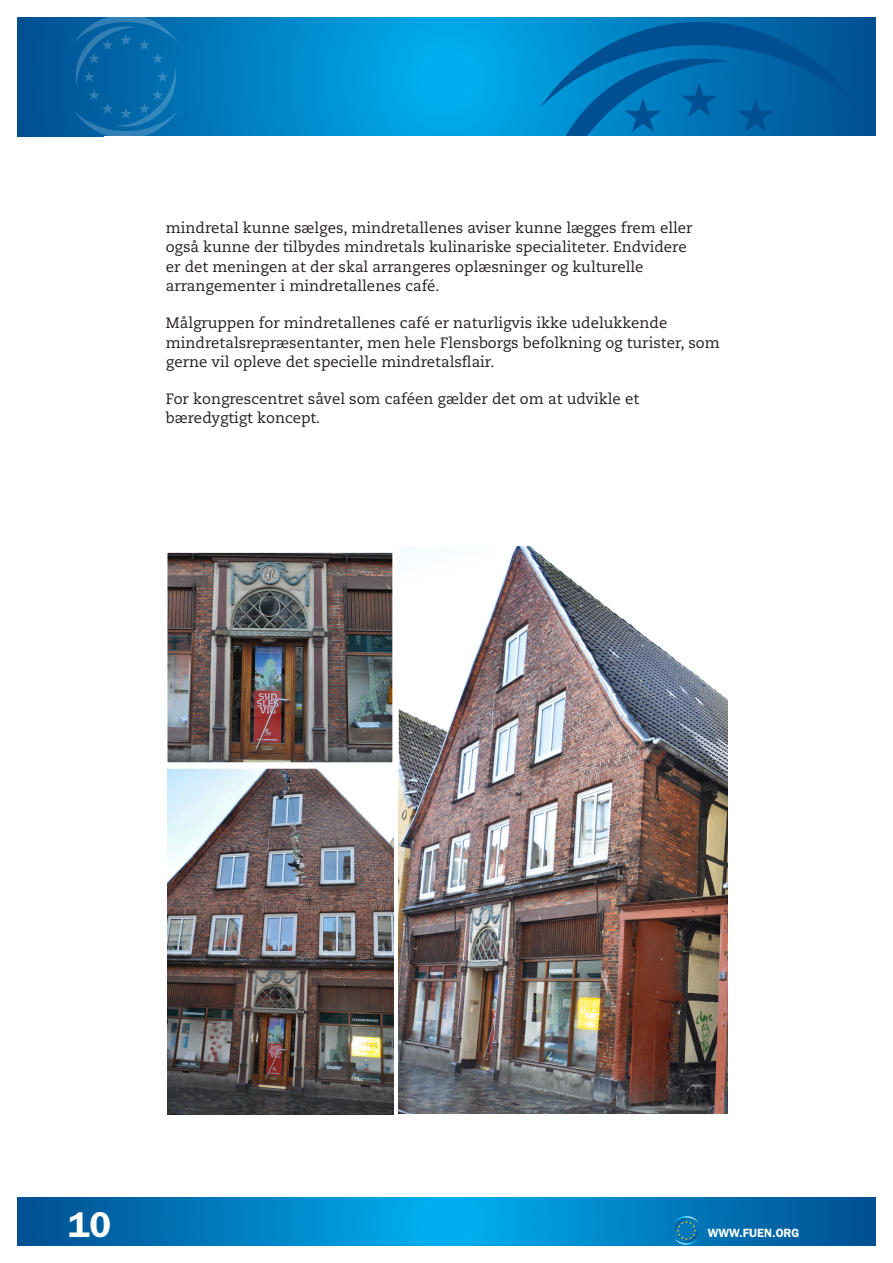
<style>
.page{position:relative;width:893px;height:1263px;background:#fff}
.page>*{position:absolute;margin:0;border:0;box-sizing:border-box;transform-origin:0 0}
.t1{font:600 36px "ITC Franklin Gothic Std";color:#fff}
.Fließtext{font:15px/19.6px "Caecilia LT Std";color:#231f20}
.t2{font:600 12px "ITC Franklin Gothic Std";color:#fff}
</style>
<div class="page">
<svg style="left:17px;top:17px;width:859px;height:119px;background:#0089ca"></svg>
<svg style="left:17px;top:1197px;width:859px;height:49px;background:#007ebf"></svg>
<svg style="left:674px;top:1216px;width:25px;height:29px"></svg>
<svg style="left:74px;top:17px;width:104px;height:120px;background:#096aa9"></svg>
<svg style="left:539px;top:22px;width:321px;height:114px;background:#006aac"></svg>
<div style="left:104px;top:136px;width:789px;height:362px;background:#fff"></div>
<img style="left:399px;top:546px;width:328px;height:568px">
<img style="left:168px;top:769px;width:226px;height:345px">
<img style="left:168px;top:553px;width:224px;height:209px">
<div style="left:161px;top:546px;width:238px;height:223px;border:6px solid #fff"></div>
<p class="Fließtext" style="left:166px;top:218px;width:528px">mindretal kunne sælges, mindretallenes aviser kunne lægges frem eller også kunne der tilbydes mindretals kulinariske specialiteter. Endvidere er det meningen at der skal arrangeres oplæsninger og kulturelle arrangementer i mindretallenes café.</p>
<p class="Fließtext" style="left:166px;top:313px;width:555px">Målgruppen for mindretallenes café er naturligvis ikke udelukkende mindretalsrepræsentanter, men hele Flensborgs befolkning og turister, som gerne vil opleve det specielle mindretalsflair.</p>
<p class="Fließtext" style="left:166px;top:389px;width:475px">For kongrescentret såvel som caféen gælder det om at udvikle et bæredygtigt koncept.</p>
<h1 class="t1" style="left:68px;top:1204px;width:45px">10</h1>
<p class="t2" style="left:708px;top:1226px;width:93px">WWW.FUEN.ORG</p>
</div>
